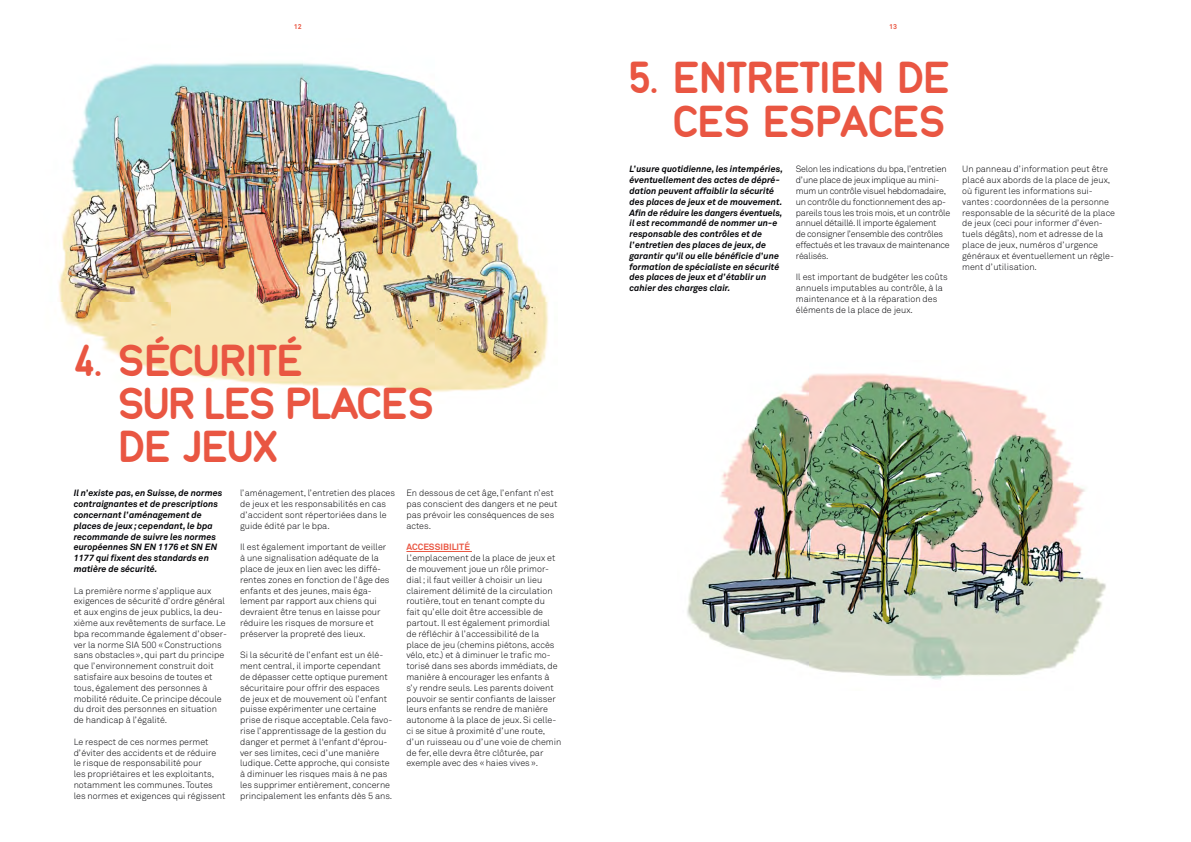
<style>
.page{position:relative;width:1191px;height:842px;background:#fff}
.page>*{position:absolute;margin:0;border:0;box-sizing:border-box;transform-origin:0 0}
.TITRE{font:47px/43px "Normalise Din MN";letter-spacing:-.02em;color:#e95642;text-align:right}
.LAUF{font:300 9px/10.8px "Akkurat";color:#020205}
.LEAD_lauf{font:italic 700 9px/10.8px "Akkurat";color:#020205}
.LEAD_lauf-2{font:300 9px/10.8px "Akkurat";letter-spacing:-.025em;color:#020205}
.Zwischentitel_underl{font:700 9px "Akkurat";color:#e95642}
.t1{font:700 7px "Akkurat";color:#e95642}
</style>
<div class="page">
<img style="left:687px;top:373px;width:419px;height:307px">
<img style="left:58px;top:62px;width:490px;height:330px">
<hr style="left:406px;top:551px;width:66px;height:1px;background:#e95642">
<p class="t1" style="left:294px;top:22px;width:9px">12</p>
<p class="t1" style="left:889px;top:22px;width:9px">13</p>
<p class="TITRE" style="left:118px;top:339px;width:318px;text-align:left;text-indent:-44px">4. SÉCURITÉ<br>SUR LES PLACES<br>DE JEUX</p>
<p class="LEAD_lauf" style="left:74px;top:488px;width:150px">Il n’existe pas, en Suisse, de normes contraignantes et de prescriptions concernant l’aménagement de places de jeux; cependant, le bpa recommande de suivre les normes européennes SN EN 1176 et SN EN<br>1177 qui fixent des standards en matière de sécurité.</p>
<p class="LAUF" style="left:74px;top:585px;width:155px">La première norme s’applique aux exigences de sécurité d’ordre général et aux engins de jeux publics, la deu&shy;xième aux revêtements de surface. Le bpa recommande également d’obser&shy;ver la norme SIA 500 «Constructions sans obstacles», qui part du principe que l’environnement construit doit satisfaire aux besoins de toutes et tous, également des personnes à mobilité réduite. Ce principe découle du droit des personnes en situation de handicap à l’égalité.</p>
<p class="LAUF" style="left:74px;top:736px;width:153px">Le respect de ces normes permet d’éviter des accidents et de réduire le risque de responsabilité pour<br>les propriétaires et les exploitants, notamment les communes. Toutes les normes et exigences qui régissent</p>
<p class="LAUF" style="left:240px;top:488px;width:156px">l’aménagement, l’entretien des places de jeux et les responsabilités en cas d’accident sont répertoriées dans le guide édité par le bpa.</p>
<p class="LAUF" style="left:240px;top:542px;width:151px">Il est également important de veiller à une signalisation adéquate de la place de jeux en lien avec les diffé&shy;rentes zones en fonction de l’âge des enfants et des jeunes, mais éga&shy;lement par rapport aux chiens qui devraient être tenus en laisse pour réduire les risques de morsure et préserver la propreté des lieux.</p>
<p class="LAUF" style="left:240px;top:650px;width:154px">Si la sécurité de l’enfant est un élé&shy;ment central, il importe cependant de dépasser cette optique purement sécuritaire pour offrir des espaces<br>de jeux et de mouvement où l’enfant puisse expérimenter une certaine prise de risque acceptable. Cela favo&shy;rise l’apprentissage de la gestion du danger et permet à l'enfant d'éprou&shy;ver ses limites, ceci d’une manière ludique. Cette approche, qui consiste à diminuer les risques mais à ne pas les supprimer entièrement, concerne principalement les enfants dès 5 ans.</p>
<p class="LAUF" style="left:406px;top:488px;width:152px">En dessous de cet âge, l’enfant n’est pas conscient des dangers et ne peut pas prévoir les conséquences de ses actes.</p>
<p class="Zwischentitel_underl" style="left:406px;top:542px;width:65px">ACCESSIBILITÉ</p>
<p class="LAUF" style="left:406px;top:552px;width:156px">L’emplacement de la place de jeux et de mouvement joue un rôle primor&shy;dial; il faut veiller à choisir un lieu clairement délimité de la circulation routière, tout en tenant compte du<br>fait qu’elle doit être accessible de partout. Il est également primordial de réfléchir à l’accessibilité de la place de jeu (chemins piétons, accès vélo, etc.) et à diminuer le trafic mo&shy;torisé dans ses abords immédiats, de manière à encourager les enfants à s’y rendre seuls. Les parents doivent pouvoir se sentir confiants de laisser leurs enfants se rendre de manière autonome à la place de jeux. Si celle&shy;ci se situe à proximité d’une route, d’un ruisseau ou d’une voie de chemin de fer, elle devra être clôturée, par exemple avec des «haies vives».</p>
<p class="TITRE" style="left:629px;top:56px;width:322px;line-height:44.1px">5. ENTRETIEN DE<br>CES ESPACES</p>
<p class="LEAD_lauf" style="left:629px;top:164px;width:155px">L’usure quotidienne, les intempéries, éventuellement des actes de dépré&shy;dation peuvent affaiblir la sécurité des places de jeux et de mouvement.<br>Afin de réduire les dangers éventuels, il est recommandé de nommer un-e responsable des contrôles et de l’entretien des places de jeux, de garantir qu'il ou elle bénéficie d’une formation de spécialiste en sécurité des places de jeux et d’établir un cahier des charges clair.</p>
<p class="LEAD_lauf-2" style="left:796px;top:164px;width:156px">Selon les indications du bpa, l’entretien d’une place de jeux implique au mini&shy;mum un contrôle visuel hebdomadaire, un contrôle du fonctionnement des ap&shy;pareils tous les trois mois, et un contrôle annuel détaillé. Il importe également<br>de consigner l’ensemble des contrôles effectués et les travaux de maintenance réalisés.</p>
<p class="LAUF" style="left:796px;top:272px;width:153px">Il est important de budgéter les coûts annuels imputables au contrôle, à la maintenance et à la réparation des éléments de la place de jeux.</p>
<p class="LAUF" style="left:962px;top:164px;width:154px">Un panneau d’information peut être placé aux abords de la place de jeux, où figurent les informations sui&shy;vantes: coordonnées de la personne responsable de la sécurité de la place de jeux (ceci pour informer d’éven&shy;tuels dégâts), nom et adresse de la place de jeux, numéros d’urgence généraux et éventuellement un règle&shy;ment d’utilisation.</p>
</div>
